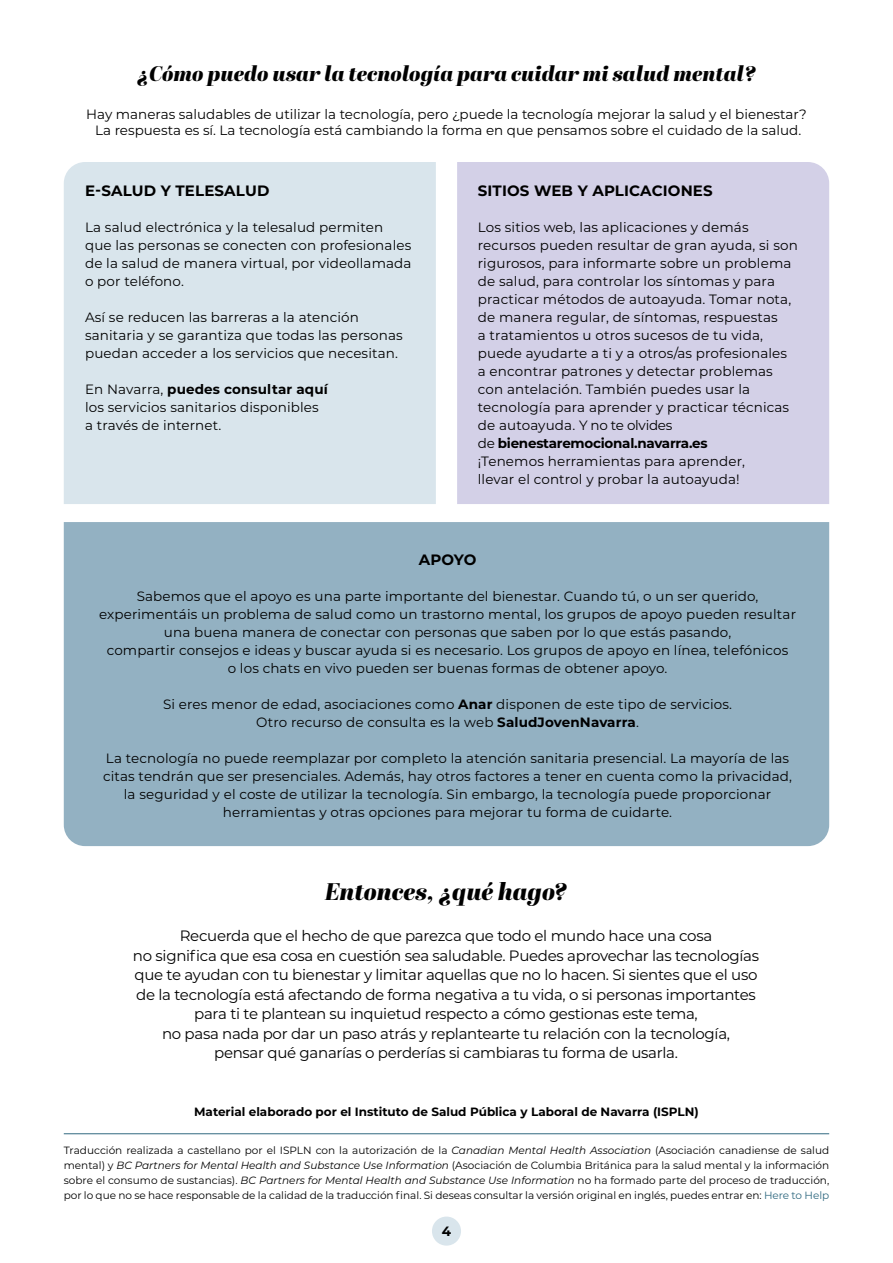
<style>
.page{position:relative;width:893px;height:1263px;background:#fff}
.page>*{position:absolute;margin:0;border:0;box-sizing:border-box;transform-origin:0 0}
.t1{font:italic 24px "Abril Fatface";color:#000}
.t2{font:italic 21px "Abril Fatface";color:#000}
.t3{font:15px/19.5px "Montserrat";letter-spacing:-.02em;color:#000;text-align:center}
.t4{font:700 15px "Montserrat";letter-spacing:.01em;color:#000}
.t5{font:13.5px/18px "Montserrat";letter-spacing:.01em;color:#000;text-align:center}
.t6{font:700 13.5px "Montserrat";color:#000}
.t7{font:700 12px "Montserrat";color:#000}
.t8{font:10.5px/15px "Montserrat";color:#000;text-align:justify}
.s1{font-weight:700}
.s2{font-style:italic}
.s3{color:#306980}
</style>
<div class="page">
<div style="left:432px;top:1216px;width:29px;height:29px;background:#d9e5ec;border-radius:50%"></div>
<div style="left:64px;top:162px;width:372px;height:342px;background:#d9e5ec"></div>
<div style="left:64px;top:522px;width:765px;height:324px;background:#93b1c2"></div>
<div style="left:457px;top:162px;width:372px;height:342px;background:#d3d0e7"></div>
<hr style="left:64px;top:1133px;width:765px;height:1px;background:#306980">
<h2 class="t2" style="left:137px;top:58px;width:620px">¿Cómo puedo usar la tecnología para cuidar mi salud mental?</h2>
<p class="t5" style="left:86px;top:105px;width:722px;line-height:16.2px">Hay maneras saludables de utilizar la tecnología, pero ¿puede la tecnología mejorar la salud y el bienestar?<br>La respuesta es sí. La tecnología está cambiando la forma en que pensamos sobre el cuidado de la salud.</p>
<p class="t4" style="left:85px;top:180px;width:186px">E-SALUD Y TELESALUD</p>
<p class="t5" style="left:85px;top:218px;width:328px;text-align:left">La salud electrónica y la telesalud permiten que las personas se conecten con profesionales de la salud de manera virtual, por videollamada o por teléfono.</p>
<p class="t5" style="left:85px;top:308px;width:319px;text-align:left">Así se reducen las barreras a la atención sanitaria y se garantiza que todas las personas puedan acceder a los servicios que necesitan.</p>
<p class="t5" style="left:85px;top:380px;width:244px;text-align:left">En Navarra, <span class="s1">puedes consultar aquí </span>los servicios sanitarios disponibles a través de internet.</p>
<p class="t4" style="left:478px;top:180px;width:236px">SITIOS WEB Y APLICACIONES</p>
<p class="t5" style="left:478px;top:218px;width:321px;text-align:left">Los sitios web, las aplicaciones y demás recursos pueden resultar de gran ayuda, si son rigurosos, para informarte sobre un problema de salud, para controlar los síntomas y para practicar métodos de autoayuda. Tomar nota, de manera regular, de síntomas, respuestas<br>a tratamientos u otros sucesos de tu vida, puede ayudarte a ti y a otros/as profesionales a encontrar patrones y detectar problemas con antelación. También puedes usar la tecnología para aprender y practicar técnicas de autoayuda. Y no te olvides<br>de <span class="s1">bienestaremocional.navarra.es<br></span>¡Tenemos herramientas para aprender,<br>llevar el control y probar la autoayuda!</p>
<p class="t4" style="left:419px;top:549px;width:59px">APOYO</p>
<p class="t5" style="left:99px;top:587px;width:699px">Sabemos que el apoyo es una parte importante del bienestar. Cuando tú, o un ser querido, experimentáis un problema de salud como un trastorno mental, los grupos de apoyo pueden resultar una buena manera de conectar con personas que saben por lo que estás pasando,<br>compartir consejos e ideas y buscar ayuda si es necesario. Los grupos de apoyo en línea, telefónicos<br>o los chats en vivo pueden ser buenas formas de obtener apoyo.</p>
<p class="t5" style="left:163px;top:695px;width:570px">Si eres menor de edad, asociaciones como <span class="s1">Anar</span> disponen de este tipo de servicios.<br>Otro recurso de consulta es la web <span class="s1">SaludJovenNavarra</span>.</p>
<p class="t5" style="left:103px;top:749px;width:690px">La tecnología no puede reemplazar por completo la atención sanitaria presencial. La mayoría de las citas tendrán que ser presenciales. Además, hay otros factores a tener en cuenta como la privacidad, la seguridad y el coste de utilizar la tecnología. Sin embargo, la tecnología puede proporcionar herramientas y otras opciones para mejorar tu forma de cuidarte.</p>
<h1 class="t1" style="left:325px;top:874px;width:243px">Entonces, ¿qué hago?</h1>
<p class="t3" style="left:133px;top:926px;width:628px">Recuerda que el hecho de que parezca que todo el mundo hace una cosa<br>no significa que esa cosa en cuestión sea saludable. Puedes aprovechar las tecnologías que te ayudan con tu bienestar y limitar aquellas que no lo hacen. Si sientes que el uso de la tecnología está afectando de forma negativa a tu vida, o si personas importantes para ti te plantean su inquietud respecto a cómo gestionas este tema,<br>no pasa nada por dar un paso atrás y replantearte tu relación con la tecnología,<br>pensar qué ganarías o perderías si cambiaras tu forma de usarla.</p>
<p class="t7" style="left:194px;top:1103px;width:506px">Material elaborado por el Instituto de Salud Pública y Laboral de Navarra (ISPLN)</p>
<p class="t8" style="left:64px;top:1142px;width:767px">Traducción realizada a castellano por el ISPLN con la autorización de la <span class="s2">Canadian Mental Health Association</span> (Asociación canadiense de salud mental) y <span class="s2">BC Partners for Mental Health and Substance Use Information</span> (Asociación de Columbia Británica para la salud mental y la información sobre el consumo de sustancias). <span class="s2">BC Partners for Mental Health and Substance Use Information</span> no ha formado parte del proceso de traducción, por lo que no se hace responsable de la calidad de la traducción final. Si deseas consultar la versión original en inglés, puedes entrar en: <span class="s3">Here to Help</span></p>
<p class="t6" style="left:442px;top:1221px;width:11px">4</p>
</div>
